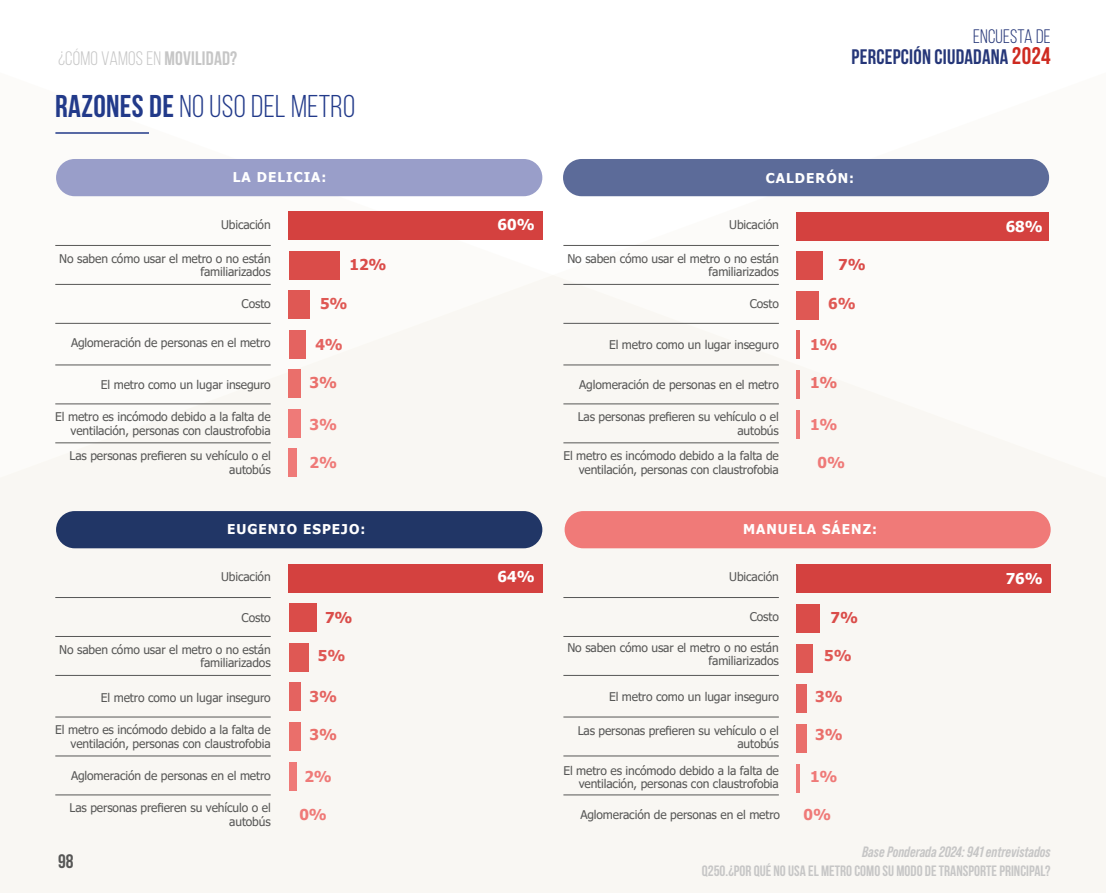
<style>
.page{position:relative;width:1106px;height:893px;background:#fff}
.page>*{position:absolute;margin:0;border:0;box-sizing:border-box;transform-origin:0 0}
.t1{font:31.5px "Bebas Neue";letter-spacing:.01em;color:#223a8a}
.t2{font:700 21px "Bebas Neue";letter-spacing:.01em;color:#253678}
.t3{font:19.5px "Bebas Neue";letter-spacing:.01em;color:#c6c6c6}
.t4{font:19.5px "Bebas Neue";letter-spacing:.01em;color:#253678}
.t5{font:700 19.5px "Bebas Neue";color:#575756}
.t6{font:700 15px "Bebas Neue";color:#c6c6c6}
.t7{font:italic 700 15px "Bebas Neue Pro";color:#c6c6c6}
.t8{font:700 15px "Tahoma";color:#ef7a78}
.t9{font:700 15px "Tahoma";color:#fff}
.t10{font:700 15px "Tahoma";color:#da4c49}
.t11{font:700 15px "Tahoma";color:#e46360}
.t12{font:700 15px "Tahoma";color:#df5854}
.t13{font:700 15px "Tahoma";color:#ea6f6b}
.t14{font:700 13.5px "Tahoma";letter-spacing:.075em;color:#fff}
.t15{font:12px/13.5px "Tahoma";letter-spacing:-.01em;color:#575756;text-align:right}
.s1{font-weight:700}
.s2{font-size:24px;color:#ce2a20}
</style>
<div class="page">
<div style="left:0;top:159px;width:1106px;height:734px;background:#f9f7f3"></div>
<div style="left:796px;top:564px;width:254px;height:29px;background:#d4413f"></div>
<div style="left:796px;top:604px;width:24px;height:29px;background:#da4c49"></div>
<div style="left:796px;top:644px;width:17px;height:29px;background:#df5854"></div>
<div style="left:796px;top:684px;width:10px;height:29px;background:#e46360"></div>
<div style="left:796px;top:724px;width:10px;height:29px;background:#ea6f6b"></div>
<hr style="left:796px;top:764px;width:4px;height:29px;background:#ef7a78">
<div style="left:288px;top:564px;width:255px;height:28px;background:#d4413f"></div>
<div style="left:288px;top:604px;width:28px;height:28px;background:#da4c49"></div>
<div style="left:288px;top:643px;width:20px;height:29px;background:#df5854"></div>
<div style="left:288px;top:683px;width:12px;height:28px;background:#e46360"></div>
<div style="left:288px;top:722px;width:12px;height:29px;background:#ea6f6b"></div>
<div style="left:288px;top:762px;width:8px;height:28px;background:#ef7a78"></div>
<div style="left:796px;top:212px;width:253px;height:28px;background:#d4413f"></div>
<div style="left:796px;top:252px;width:26px;height:28px;background:#da4c49"></div>
<div style="left:796px;top:291px;width:22px;height:29px;background:#df5854"></div>
<hr style="left:796px;top:331px;width:4px;height:28px;background:#e46360">
<hr style="left:796px;top:370px;width:4px;height:29px;background:#ea6f6b">
<hr style="left:796px;top:410px;width:4px;height:28px;background:#ef7a78">
<div style="left:288px;top:211px;width:255px;height:29px;background:#d4413f"></div>
<div style="left:288px;top:251px;width:51px;height:28px;background:#da4c49"></div>
<div style="left:288px;top:290px;width:22px;height:29px;background:#df5854"></div>
<div style="left:288px;top:330px;width:17px;height:28px;background:#e46360"></div>
<div style="left:288px;top:369px;width:13px;height:29px;background:#ea6f6b"></div>
<div style="left:288px;top:409px;width:13px;height:28px;background:#ef7a78"></div>
<div style="left:288px;top:448px;width:9px;height:29px;background:#ef7a78"></div>
<hr style="left:55px;top:132px;width:94px;height:2px;background:#223a8a">
<div style="left:56px;top:159px;width:486px;height:37px;background:#999ec9;border-radius:19px"></div>
<div style="left:563px;top:159px;width:486px;height:37px;background:#5c6b99;border-radius:19px"></div>
<div style="left:56px;top:511px;width:486px;height:37px;background:#213666;border-radius:19px"></div>
<div style="left:564px;top:511px;width:486px;height:37px;background:#f07a78;border-radius:19px"></div>
<hr style="left:55px;top:245px;width:216px;height:1px;background:#575756">
<hr style="left:55px;top:597px;width:216px;height:1px;background:#575756">
<hr style="left:563px;top:245px;width:216px;height:1px;background:#575756">
<hr style="left:563px;top:597px;width:216px;height:1px;background:#575756">
<hr style="left:55px;top:284px;width:216px;height:1px;background:#575756">
<hr style="left:55px;top:636px;width:216px;height:1px;background:#575756">
<hr style="left:563px;top:284px;width:216px;height:1px;background:#575756">
<hr style="left:563px;top:636px;width:216px;height:1px;background:#575756">
<hr style="left:55px;top:323px;width:216px;height:1px;background:#575756">
<hr style="left:55px;top:675px;width:216px;height:1px;background:#575756">
<hr style="left:563px;top:323px;width:216px;height:1px;background:#575756">
<hr style="left:563px;top:675px;width:216px;height:1px;background:#575756">
<hr style="left:55px;top:365px;width:216px;height:1px;background:#575756">
<hr style="left:55px;top:717px;width:216px;height:1px;background:#575756">
<hr style="left:563px;top:365px;width:216px;height:1px;background:#575756">
<hr style="left:563px;top:717px;width:216px;height:1px;background:#575756">
<hr style="left:55px;top:404px;width:216px;height:1px;background:#575756">
<hr style="left:55px;top:756px;width:216px;height:1px;background:#575756">
<hr style="left:563px;top:404px;width:216px;height:1px;background:#575756">
<hr style="left:563px;top:756px;width:216px;height:1px;background:#575756">
<hr style="left:55px;top:443px;width:216px;height:1px;background:#575756">
<hr style="left:55px;top:795px;width:216px;height:1px;background:#575756">
<hr style="left:563px;top:443px;width:216px;height:1px;background:#575756">
<hr style="left:563px;top:795px;width:216px;height:1px;background:#575756">
<h3 class="t4" style="left:973px;top:26px;width:79px">ENCUESTA DE</h3>
<h3 class="t3" style="left:58px;top:48px;width:181px">¿CÓMO VAMOS EN <span class="s1">MOVILIDAD?</span></h3>
<h2 class="t2" style="left:851px;top:46px;width:200px">PERCEPCIÓN CIUDADANA <span class="s2">2024</span></h2>
<h1 class="t1" style="left:55px;top:89px;width:301px"><span class="s1">RAZONES DE</span> NO USO DEL METRO</h1>
<p class="t14" style="left:233px;top:168px;width:95px">LA DELICIA:</p>
<p class="t14" style="left:766px;top:168px;width:90px">CALDERÓN:</p>
<p class="t15" style="left:221px;top:219px;width:51px">Ubicación</p>
<p class="t9" style="left:497px;top:214px;width:39px">60%</p>
<p class="t15" style="left:729px;top:219px;width:51px">Ubicación</p>
<p class="t15" style="left:59px;top:252px;width:213px">No saben cómo usar el metro o no están familiarizados</p>
<p class="t10" style="left:349px;top:254px;width:39px">12%</p>
<p class="t15" style="left:567px;top:252px;width:213px">No saben cómo usar el metro o no están familiarizados</p>
<p class="t10" style="left:838px;top:254px;width:29px">7%</p>
<p class="t15" style="left:242px;top:298px;width:31px">Costo</p>
<p class="t12" style="left:320px;top:293px;width:29px">5%</p>
<p class="t15" style="left:749px;top:298px;width:31px">Costo</p>
<p class="t12" style="left:828px;top:293px;width:29px">6%</p>
<p class="t15" style="left:71px;top:337px;width:201px">Aglomeración de personas en el metro</p>
<p class="t11" style="left:315px;top:334px;width:29px">4%</p>
<p class="t15" style="left:609px;top:338px;width:171px">El metro como un lugar inseguro</p>
<p class="t11" style="left:810px;top:334px;width:29px">1%</p>
<p class="t15" style="left:101px;top:379px;width:171px">El metro como un lugar inseguro</p>
<p class="t13" style="left:309px;top:372px;width:29px">3%</p>
<p class="t15" style="left:579px;top:379px;width:201px">Aglomeración de personas en el metro</p>
<p class="t13" style="left:810px;top:372px;width:29px">1%</p>
<p class="t15" style="left:55px;top:411px;width:217px">El metro es incómodo debido a la falta de ventilación, personas con claustrofobia</p>
<p class="t8" style="left:309px;top:414px;width:29px">3%</p>
<p class="t15" style="left:577px;top:411px;width:203px">Las personas prefieren su vehículo o el autobús</p>
<p class="t8" style="left:810px;top:414px;width:29px">1%</p>
<p class="t15" style="left:70px;top:450px;width:203px">Las personas prefieren su vehículo o el autobús</p>
<p class="t8" style="left:309px;top:452px;width:29px">2%</p>
<p class="t15" style="left:563px;top:450px;width:217px">El metro es incómodo debido a la falta de ventilación, personas con claustrofobia</p>
<p class="t8" style="left:817px;top:452px;width:29px">0%</p>
<p class="t14" style="left:227px;top:520px;width:140px">EUGENIO ESPEJO:</p>
<p class="t14" style="left:743px;top:520px;width:135px">MANUELA SÁENZ:</p>
<p class="t15" style="left:221px;top:571px;width:51px">Ubicación</p>
<p class="t9" style="left:497px;top:566px;width:39px">64%</p>
<p class="t15" style="left:729px;top:571px;width:51px">Ubicación</p>
<p class="t15" style="left:242px;top:611px;width:31px">Costo</p>
<p class="t10" style="left:325px;top:607px;width:29px">7%</p>
<p class="t15" style="left:749px;top:610px;width:31px">Costo</p>
<p class="t10" style="left:830px;top:607px;width:29px">7%</p>
<p class="t15" style="left:59px;top:643px;width:213px">No saben cómo usar el metro o no están familiarizados</p>
<p class="t12" style="left:318px;top:645px;width:29px">5%</p>
<p class="t15" style="left:567px;top:641px;width:213px">No saben cómo usar el metro o no están familiarizados</p>
<p class="t12" style="left:824px;top:645px;width:29px">5%</p>
<p class="t15" style="left:101px;top:691px;width:171px">El metro como un lugar inseguro</p>
<p class="t11" style="left:309px;top:686px;width:29px">3%</p>
<p class="t15" style="left:609px;top:690px;width:171px">El metro como un lugar inseguro</p>
<p class="t11" style="left:815px;top:686px;width:29px">3%</p>
<p class="t15" style="left:55px;top:724px;width:217px">El metro es incómodo debido a la falta de ventilación, personas con claustrofobia</p>
<p class="t13" style="left:309px;top:724px;width:29px">3%</p>
<p class="t15" style="left:577px;top:724px;width:203px">Las personas prefieren su vehículo o el autobús</p>
<p class="t13" style="left:815px;top:724px;width:29px">3%</p>
<p class="t15" style="left:71px;top:770px;width:201px">Aglomeración de personas en el metro</p>
<p class="t8" style="left:304px;top:766px;width:29px">2%</p>
<p class="t15" style="left:563px;top:764px;width:217px">El metro es incómodo debido a la falta de ventilación, personas con claustrofobia</p>
<p class="t8" style="left:810px;top:766px;width:29px">1%</p>
<p class="t15" style="left:70px;top:802px;width:203px">Las personas prefieren su vehículo o el autobús</p>
<p class="t8" style="left:299px;top:804px;width:29px">0%</p>
<p class="t15" style="left:580px;top:808px;width:201px">Aglomeración de personas en el metro</p>
<p class="t8" style="left:803px;top:804px;width:29px">0%</p>
<p class="t9" style="left:1005px;top:216px;width:39px">68%</p>
<p class="t9" style="left:1005px;top:568px;width:39px">76%</p>
<h3 class="t5" style="left:58px;top:850px;width:17px">98</h3>
<p class="t7" style="left:862px;top:844px;width:190px">Base Ponderada 2024: 941 entrevistados</p>
<p class="t6" style="left:702px;top:863px;width:350px">Q250.¿POR QUÉ NO USA EL METRO COMO SU MODO DE TRANSPORTE PRINCIPAL?</p>
</div>
